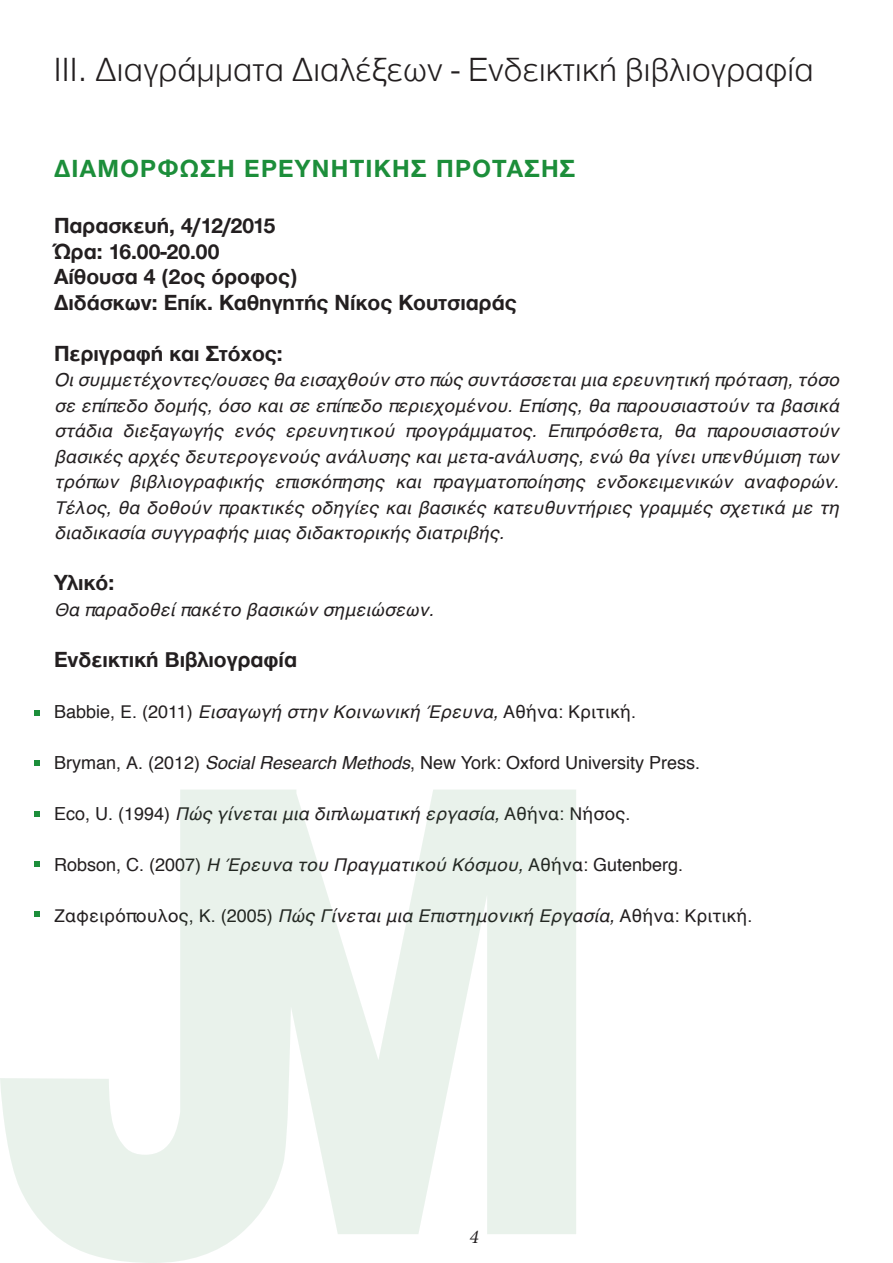
<style>
.page{position:relative;width:893px;height:1263px;background:#fff}
.page>*{position:absolute;margin:0;border:0;box-sizing:border-box;transform-origin:0 0}
.t1{font:300 34.5px "Helvetica Neue Greek";letter-spacing:.025em;color:#231f20}
.t2{font:700 25.5px "Helvetica Neue Greek";letter-spacing:.05em;color:#1c8e3a}
.t3{font:700 22.5px/25.5px "Helvetica Neue Greek";color:#231f20}
.t4{font:italic 19.5px "Minion Pro";color:#231f20}
.t5{font:italic 18px/25.5px "Helvetica";color:#231f20;text-align:justify}
.t6{font:18px "Helvetica";color:#231f20}
.s1{font-style:italic}
.s2{font-style:normal}
</style>
<div class="page">
<svg style="left:0;top:790px;width:576px;height:473px;fill:#e9f2eb"></svg>
<svg style="left:34px;top:710px;width:5px;height:5px"></svg>
<svg style="left:34px;top:760px;width:5px;height:5px"></svg>
<svg style="left:34px;top:811px;width:5px;height:5px"></svg>
<svg style="left:34px;top:861px;width:5px;height:5px"></svg>
<svg style="left:34px;top:911px;width:5px;height:5px"></svg>
<h1 class="t1" style="left:54px;top:51px;width:761px">ΙΙΙ. Διαγράμματα Διαλέξεων - Ενδεικτική βιβλιογραφία</h1>
<h2 class="t2" style="left:54px;top:155px;width:523px">ΔΙΑΜΟΡΦΩΣΗ ΕΡΕΥΝΗΤΙΚΗΣ ΠΡΟΤΑΣΗΣ</h2>
<p class="t3" style="left:54px;top:213px;width:464px">Παρασκευή, 4/12/2015<br>Ώρα: 16.00-20.00<br>Αίθουσα 4 (2ος όροφος)<br>Διδάσκων: Επίκ. Καθηγητής Νίκος Κουτσιαράς</p>
<p class="t3" style="left:54px;top:341px;width:230px">Περιγραφή και Στόχος:</p>
<p class="t5" style="left:54px;top:368px;width:786px">Oι συμμετέχοντες/ουσες θα εισαχθούν στο πώς συντάσσεται μια ερευνητική πρόταση, τόσο σε επίπεδο δομής, όσο και σε επίπεδο περιεχομένου. Επίσης, θα παρουσιαστούν τα βασικά στάδια διεξαγωγής ενός ερευνητικού προγράμματος. Επιπρόσθετα, θα παρουσιαστούν βασικές αρχές δευτερογενούς ανάλυσης και μετα-ανάλυσης, ενώ θα γίνει υπενθύμιση των τρόπων βιβλιογραφικής επισκόπησης και πραγματοποίησης ενδοκειμενικών αναφορών.<br>Τέλος, θα δοθούν πρακτικές οδηγίες και βασικές κατευθυντήριες γραμμές σχετικά με τη διαδικασία συγγραφής μιας διδακτορικής διατριβής.</p>
<p class="t3" style="left:54px;top:570px;width:62px">Υλικό:</p>
<p class="t5" style="left:54px;top:597px;width:381px">Θα παραδοθεί πακέτο βασικών σημειώσεων.</p>
<p class="t3" style="left:54px;top:647px;width:245px">Ενδεικτική Βιβλιογραφία</p>
<p class="t6" style="left:54px;top:698px;width:584px">Babbie, Ε. (2011) <span class="s1">Εισαγωγή στην Κοινωνική Έρευνα,</span> Αθήνα: Κριτική.</p>
<p class="t6" style="left:54px;top:749px;width:648px">Bryman, Α. (2012) <span class="s1">Social Research Methods</span>, New York: Oxford University Press.</p>
<p class="t5" style="left:54px;top:801px;width:578px"><span class="s2">Eco, U. (1994)</span> Πώς γίνεται μια διπλωματική εργασία, <span class="s2">Αθήνα: Νήσος.</span></p>
<p class="t6" style="left:54px;top:851px;width:631px">Robson, C. (2007) <span class="s1">Η Έρευνα του Πραγματικού Κόσμου,</span> Αθήνα: Gutenberg.</p>
<p class="t6" style="left:54px;top:902px;width:700px">Ζαφειρόπουλος, Κ. (2005) <span class="s1">Πώς Γίνεται μια Επιστημονική Εργασία,</span> Αθήνα: Κριτική.</p>
<p class="t4" style="left:469px;top:1224px;width:11px">4</p>
</div>
